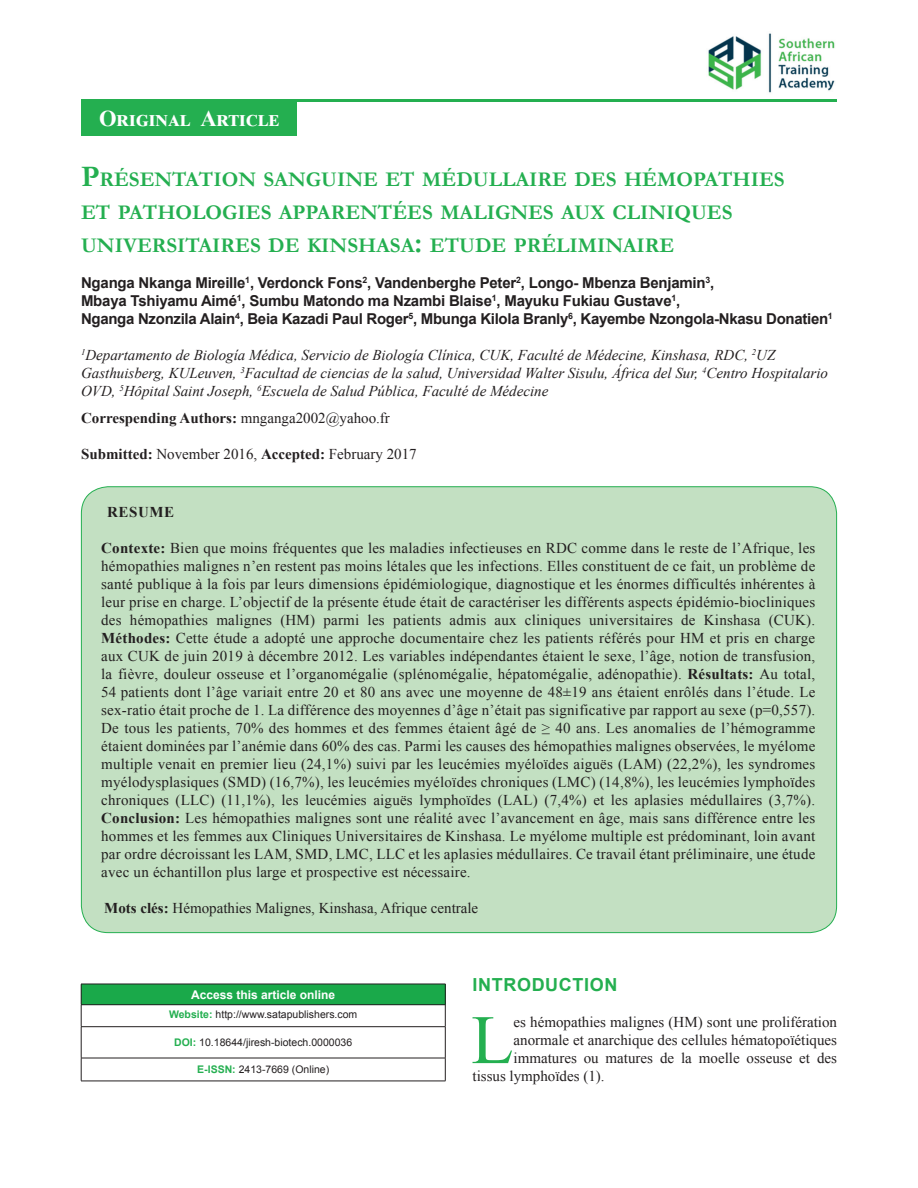
<style>
.page{position:relative;width:918px;height:1188px;background:#fff}
.page>*{position:absolute;margin:0;border:0;box-sizing:border-box;transform-origin:0 0}
.DROP_CAP_TX{font:69.3px "Times New Roman";color:#24af50}
.AH{font:700 22.5px "Times New Roman";color:#fff}
.AT{font:700 21px/33px "Garamond";color:#24af50}
.t1{font:700 18px "Helvetica";letter-spacing:.035em;color:#24af50}
.ABS{font:15px/18px "Times New Roman";letter-spacing:.015em;color:#231f20;text-align:justify}
.AFF{font:italic 15px/18px "Times New Roman";color:#231f20}
.AU{font:700 15px/18px "Helvetica";letter-spacing:-.015em;color:#231f20}
.DROP_CAP_TX-2{font:15px "Times New Roman";color:#231f20}
.TX{font:15px "Times New Roman";color:#231f20}
.HIS{font:15px "Times New Roman";color:#231f20}
.ADD{font:700 15px "Times New Roman";color:#231f20}
.ABSH{font:700 15px "Times New Roman";letter-spacing:.035em;color:#231f20}
.AAO{font:700 12px "Arial";color:#fff}
.WEBSITE{font:10.5px "Arial";color:#231f20}
.s1{font-size:30px}
.s2{font-weight:400}
.s3{font-weight:700}
.s4{font-weight:700;color:#24af50}
</style>
<div class="page">
<div style="left:81px;top:487px;width:756px;height:446px;background:#c3e0c2;border-radius:27px"></div>
<hr style="left:81px;top:99px;width:756px;height:3px;background:#24af50">
<div style="left:81px;top:102px;width:216px;height:33px;background:#24af50"></div>
<div style="left:81px;top:984px;width:364px;height:21px;background:#1aa94a"></div>
<hr style="left:81px;top:984px;width:364px;height:1px;background:#231f20">
<hr style="left:81px;top:1004px;width:364px;height:1px;background:#231f20">
<svg style="left:81px;top:984px;width:1px;height:42px"></svg>
<hr style="left:81px;top:1027px;width:1px;height:31px;background:#231f20">
<hr style="left:81px;top:1058px;width:364px;height:1px;background:#231f20">
<svg style="left:81px;top:1058px;width:1px;height:23px"></svg>
<hr style="left:81px;top:1081px;width:364px;height:1px;background:#231f20">
<hr style="left:445px;top:1027px;width:1px;height:31px;background:#231f20">
<svg style="left:445px;top:1058px;width:1px;height:23px"></svg>
<hr style="left:81px;top:1026px;width:364px;height:1px;background:#231f20">
<svg style="left:445px;top:984px;width:1px;height:43px"></svg>
<img style="left:708px;top:33px;width:127px;height:60px">
<p class="AH" style="left:99px;top:102px;width:181px">Original Article</p>
<p class="AT" style="left:81px;top:163px;width:705px"><span class="s1">P</span>RÉSENTATION SANGUINE ET MÉDULLAIRE DES HÉMOPATHIES<br>ET PATHOLOGIES APPARENTÉES MALIGNES AUX CLINIQUES<br>UNIVERSITAIRES DE KINSHASA<span class="s1">:</span> ETUDE PRÉLIMINAIRE</p>
<p class="AU" style="left:81px;top:274px;width:753px">Nganga Nkanga Mireille<sup>1</sup>, Verdonck Fons<sup>2</sup>, Vandenberghe Peter<sup>2</sup>, Longo- Mbenza Benjamin<sup>3</sup>,<br>Mbaya Tshiyamu Aimé<sup>1</sup>, Sumbu Matondo ma Nzambi Blaise<sup>1</sup>, Mayuku Fukiau Gustave<sup>1</sup>,<br>Nganga Nzonzila Alain<sup>4</sup>, Beia Kazadi Paul Roger<sup>5</sup>, Mbunga Kilola Branly<sup>6</sup>, Kayembe Nzongola-Nkasu Donatien<sup>1</sup></p>
<p class="AFF" style="left:81px;top:346px;width:749px"><sup>1</sup>Departamento de Biología Médica, Servicio de Biología Clínica, CUK, Faculté de Médecine, Kinshasa, RDC, <sup>2</sup>UZ<br>Gasthuisberg, KULeuven, <sup>3</sup>Facultad de ciencias de la salud, Universidad Walter Sisulu, África del Sur, <sup>4</sup>Centro Hospitalario<br>OVD, <sup>5</sup>Hôpital Saint Joseph, <sup>6</sup>Escuela de Salud Pública, Faculté de Médecine</p>
<p class="ADD" style="left:81px;top:408px;width:310px">Correspending Authors: <span class="s2">mnganga2002@yahoo.fr</span></p>
<p class="HIS" style="left:81px;top:444px;width:337px"><span class="s3">Submitted:</span> November 2016, <span class="s3">Accepted:</span> February 2017</p>
<p class="ABSH" style="left:107px;top:501px;width:68px">RESUME</p>
<p class="ABS" style="left:101px;top:538px;width:716px"><span class="s3">Contexte:</span> Bien que moins fréquentes que les maladies infectieuses en RDC comme dans le reste de l’Afrique, les hémopathies malignes n’en restent pas moins létales que les infections. Elles constituent de ce fait, un problème de santé publique à la fois par leurs dimensions épidémiologique, diagnostique et les énormes difficultés inhérentes à leur prise en charge. L’objectif de la présente étude était de caractériser les différents aspects épidémio-biocliniques des hémopathies malignes (HM) parmi les patients admis aux cliniques universitaires de Kinshasa (CUK).<br><span class="s3">Méthodes:</span> Cette étude a adopté une approche documentaire chez les patients référés pour HM et pris en charge aux CUK de juin 2019 à décembre 2012. Les variables indépendantes étaient le sexe, l’âge, notion de transfusion, la fièvre, douleur osseuse et l’organomégalie (splénomégalie, hépatomégalie, adénopathie). <span class="s3">Résultats:</span> Au total, 54 patients dont l’âge variait entre 20 et 80 ans avec une moyenne de 48±19 ans étaient enrôlés dans l’étude. Le sex-ratio était proche de 1. La différence des moyennes d’âge n’était pas significative par rapport au sexe (p=0,557).<br>De tous les patients, 70% des hommes et des femmes étaient âgé de ≥ 40 ans. Les anomalies de l’hémogramme étaient dominées par l’anémie dans 60% des cas. Parmi les causes des hémopathies malignes observées, le myélome multiple venait en premier lieu (24,1%) suivi par les leucémies myéloïdes aiguës (LAM) (22,2%), les syndromes myélodysplasiques (SMD) (16,7%), les leucémies myéloïdes chroniques (LMC) (14,8%), les leucémies lymphoïdes chroniques (LLC) (11,1%), les leucémies aiguës lymphoïdes (LAL) (7,4%) et les aplasies médullaires (3,7%).<br><span class="s3">Conclusion:</span> Les hémopathies malignes sont une réalité avec l’avancement en âge, mais sans différence entre les hommes et les femmes aux Cliniques Universitaires de Kinshasa. Le myélome multiple est prédominant, loin avant par ordre décroissant les LAM, SMD, LMC, LLC et les aplasies médullaires. Ce travail étant préliminaire, une étude avec un échantillon plus large et prospective est nécessaire.</p>
<p class="TX" style="left:104px;top:897px;width:376px"><span class="s3">Mots clés:</span> Hémopathies Malignes, Kinshasa, Afrique centrale</p>
<p class="AAO" style="left:191px;top:986px;width:146px">Access this article online</p>
<p class="WEBSITE" style="left:169px;top:1007px;width:190px"><span class="s4">Website:</span> http://www.satapublishers.com</p>
<p class="WEBSITE" style="left:174px;top:1035px;width:180px"><span class="s4">DOI:</span> 10.18644/jiresh-biotech.0000036</p>
<p class="WEBSITE" style="left:197px;top:1062px;width:133px"><span class="s4">E-ISSN:</span> 2413-7669 (Online)</p>
<h1 class="t1" style="left:473px;top:972px;width:146px">INTRODUCTION</h1>
<p class="DROP_CAP_TX" style="left:471px;top:991px;width:44px">L</p>
<p class="DROP_CAP_TX-2" style="left:514px;top:1012px;width:325px">es hémopathies malignes (HM) sont une prolifération</p>
<p class="DROP_CAP_TX-2" style="left:514px;top:1030px;width:325px">anormale et anarchique des cellules hématopoïétiques</p>
<p class="DROP_CAP_TX-2" style="left:514px;top:1048px;width:325px">immatures ou matures de la moelle osseuse et des</p>
<p class="DROP_CAP_TX-2" style="left:473px;top:1066px;width:134px">tissus lymphoïdes (1).</p>
</div>
